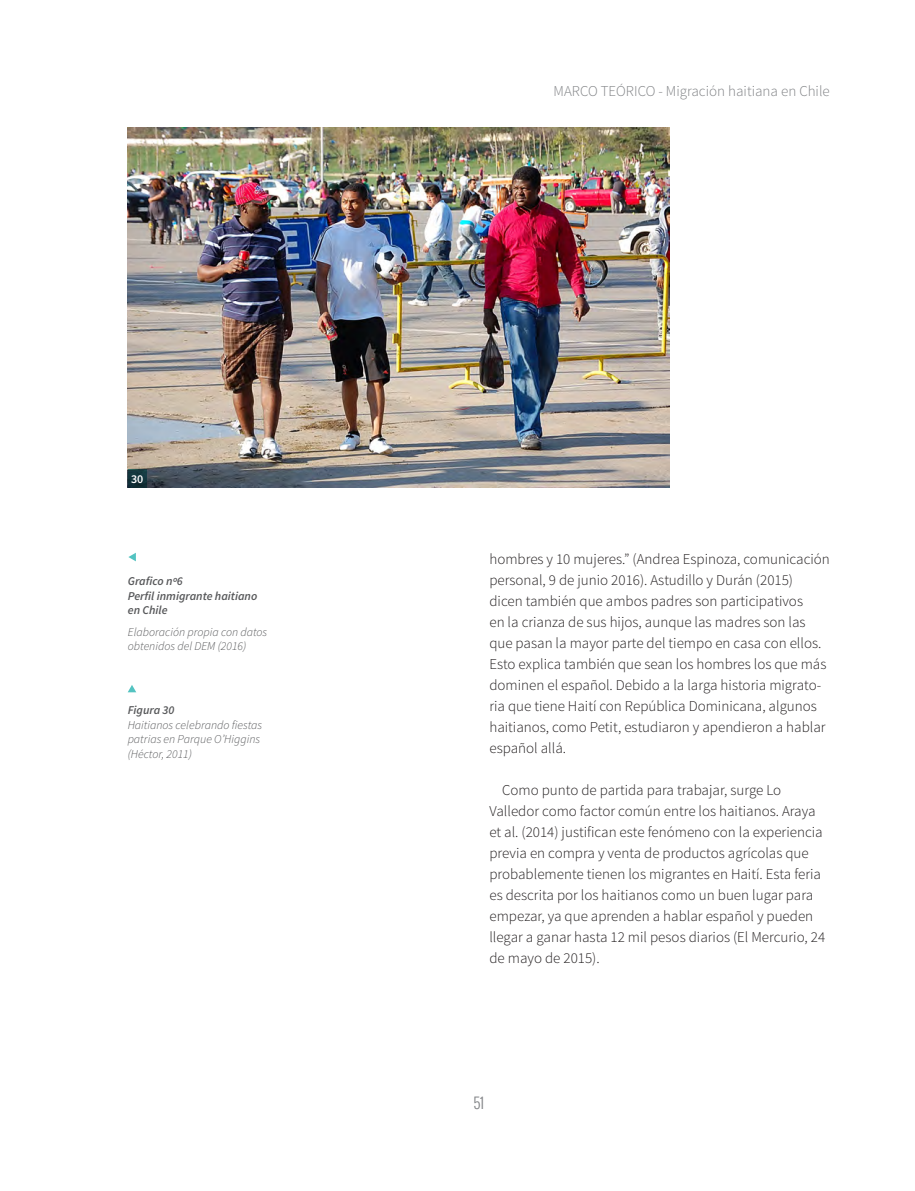
<style>
.page{position:relative;width:915px;height:1191px;background:#fff}
.page>*{position:absolute;margin:0;border:0;box-sizing:border-box;transform-origin:0 0}
.t1{font:300 15px/21px "Source Sans Pro";color:#231f20}
.Arriba{font:300 15px "Source Sans Pro";color:#808285}
.t2{font:300 15px "Oswald";color:#808285}
.T_-_Pie_de_foto{font:italic 300 12px/14.4px "Source Sans Pro";color:#57585a}
.T_-_Pie_de_foto-2{font:italic 600 12px/14.4px "Source Sans Pro";color:#57585a}
.Pie_de_foto{font:italic 300 12px/14.4px "Source Sans Pro";color:#57585a}
.Figuras{font:600 12px "Source Sans Pro";color:#fff}
</style>
<div class="page">
<svg style="left:128px;top:553px;width:8px;height:8px"></svg>
<img style="left:128px;top:128px;width:541px;height:360px">
<svg style="left:128px;top:469px;width:18px;height:19px"></svg>
<svg style="left:128px;top:685px;width:8px;height:7px"></svg>
<p class="Figuras" style="left:131px;top:471px;width:14px">30</p>
<p class="T_-_Pie_de_foto-2" style="left:128px;top:574px;width:56px">Grafico nº6</p>
<p class="T_-_Pie_de_foto-2" style="left:128px;top:588px;width:131px">Perfil inmigrante haitiano en Chile</p>
<p class="Pie_de_foto" style="left:128px;top:624px;width:141px">Elaboración propia con datos obtenidos del DEM (2016)</p>
<p class="T_-_Pie_de_foto-2" style="left:128px;top:703px;width:48px">Figura 30</p>
<p class="T_-_Pie_de_foto" style="left:128px;top:717px;width:136px">Haitianos celebrando fiestas patrias en Parque O’Higgins (Héctor, 2011)</p>
<p class="Arriba" style="left:553px;top:82px;width:278px">MARCO TEÓRICO - Migración haitiana en Chile</p>
<p class="t1" style="left:489px;top:548px;width:342px">hombres y 10 mujeres.” (Andrea Espinoza, comunicación personal, 9 de junio 2016). Astudillo y Durán (2015) dicen también que ambos padres son participativos<br>en la crianza de sus hijos, aunque las madres son las que pasan la mayor parte del tiempo en casa con ellos.<br>Esto explica también que sean los hombres los que más dominen el español. Debido a la larga historia migrato&shy;ria que tiene Haití con República Dominicana, algunos haitianos, como Petit, estudiaron y apendieron a hablar español allá.</p>
<p class="t1" style="left:489px;top:779px;width:337px;text-indent:13px">Como punto de partida para trabajar, surge Lo Valledor como factor común entre los haitianos. Araya et al. (2014) justifican este fenómeno con la experiencia previa en compra y venta de productos agrícolas que probablemente tienen los migrantes en Haití. Esta feria es descrita por los haitianos como un buen lugar para empezar, ya que aprenden a hablar español y pueden llegar a ganar hasta 12 mil pesos diarios (El Mercurio, 24 de mayo de 2015).</p>
<p class="t2" style="left:473px;top:1091px;width:12px">51</p>
</div>
